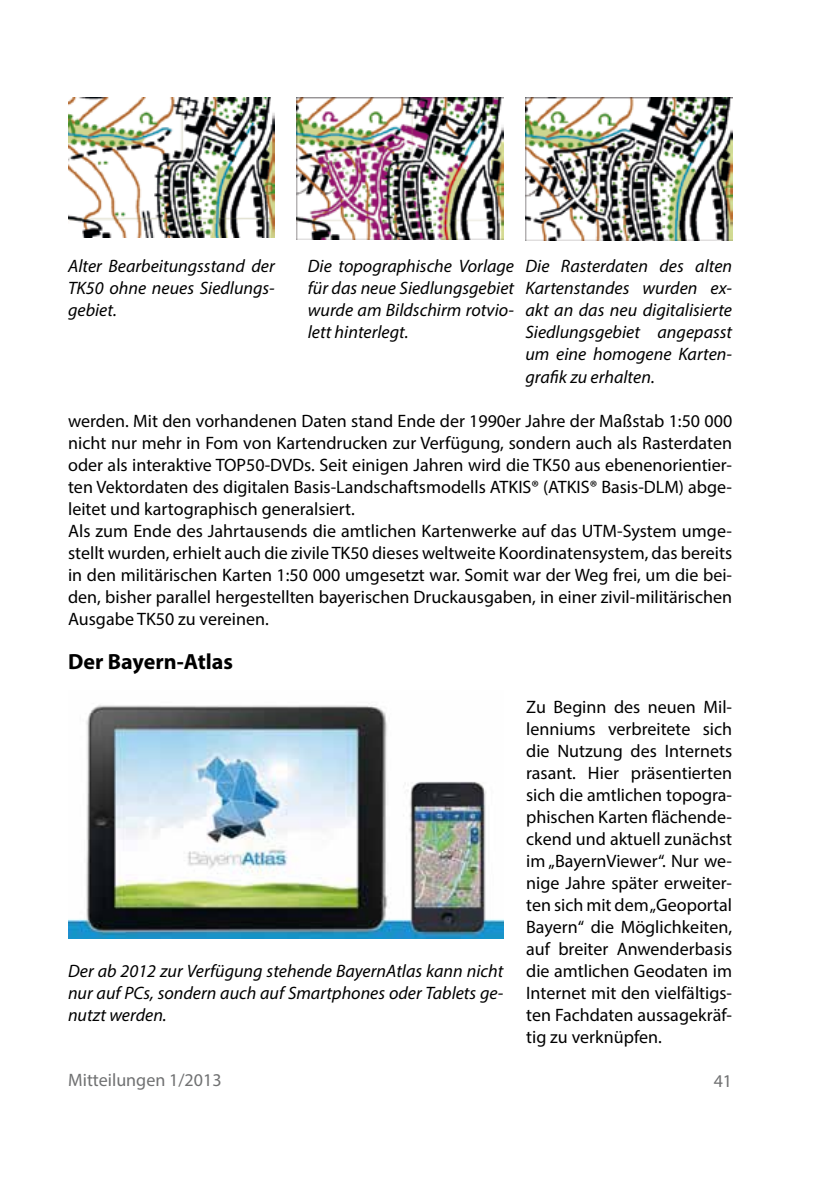
<style>
.page{position:relative;width:840px;height:1191px;background:#fff}
.page>*{position:absolute;margin:0;border:0;box-sizing:border-box;transform-origin:0 0}
.t1{font:700 22px "Myriad Pro";color:#000}
.t2{font:18px/22px "Myriad Pro";color:#000}
.t3{font:italic 18px/22px "Myriad Pro";color:#000;text-align:justify}
.t4{font:18px "Myriad Pro";color:#707172}
</style>
<div class="page">
<img style="left:68px;top:97px;width:206px;height:140px">
<img style="left:296px;top:97px;width:207px;height:142px">
<img style="left:525px;top:97px;width:206px;height:144px">
<img style="left:68px;top:705px;width:435px;height:233px">
<p class="t3" style="left:68px;top:255px;width:208px">Alter Bearbeitungsstand der TK50 ohne neues Siedlungs&shy;gebiet.</p>
<p class="t3" style="left:307px;top:255px;width:208px">Die topographische Vorlage für das neue Siedlungsgebiet wurde am Bildschirm rotvio&shy;lett hinterlegt.</p>
<p class="t3" style="left:525px;top:255px;width:208px">Die Rasterdaten des alten Kartenstandes wurden ex&shy;akt an das neu digitalisierte Siedlungsgebiet angepasst um eine homogene Karten&shy;grafik zu erhalten.</p>
<p class="t2" style="left:68px;top:409px;width:665px">werden. Mit den vorhandenen Daten stand Ende der 1990er Jahre der Maßstab 1:50 000 nicht nur mehr in Fom von Kartendrucken zur Verfügung, sondern auch als Rasterdaten oder als interaktive TOP50-DVDs. Seit einigen Jahren wird die TK50 aus ebenenorientier&shy;ten Vektordaten des digitalen Basis-Landschaftsmodells ATKIS® (ATKIS® Basis-DLM) abge&shy;leitet und kartographisch generalsiert.<br>Als zum Ende des Jahrtausends die amtlichen Kartenwerke auf das UTM-System umge&shy;stellt wurden, erhielt auch die zivile TK50 dieses weltweite Koordinatensystem, das bereits in den militärischen Karten 1:50 000 umgesetzt war. Somit war der Weg frei, um die bei&shy;den, bisher parallel hergestellten bayerischen Druckausgaben, in einer zivil-militärischen Ausgabe TK50 zu vereinen.</p>
<p class="t1" style="left:68px;top:647px;width:166px">Der Bayern-Atlas</p>
<p class="t2" style="left:526px;top:695px;width:207px;text-align:justify">Zu Beginn des neuen Mil&shy;lenniums verbreitete sich die Nutzung des Internets rasant. Hier präsentierten sich die amtlichen topogra&shy;phischen Karten flächende&shy;ckend und aktuell zunächst im „BayernViewer“. Nur we&shy;nige Jahre später erweiter&shy;ten sich mit dem „Geoportal Bayern“ die Möglichkeiten, auf breiter Anwenderbasis die amtlichen Geodaten im Internet mit den vielfältigs&shy;ten Fachdaten aussagekräf&shy;tig zu verknüpfen.</p>
<p class="t3" style="left:68px;top:959px;width:436px">Der ab 2012 zur Verfügung stehende BayernAtlas kann nicht nur auf PCs, sondern auch auf Smartphones oder Tablets ge&shy;nutzt werden.</p>
<p class="t4" style="left:68px;top:1068px;width:155px">Mitteilungen 1/2013</p>
<p class="t4" style="left:713px;top:1069px;width:20px">41</p>
</div>
